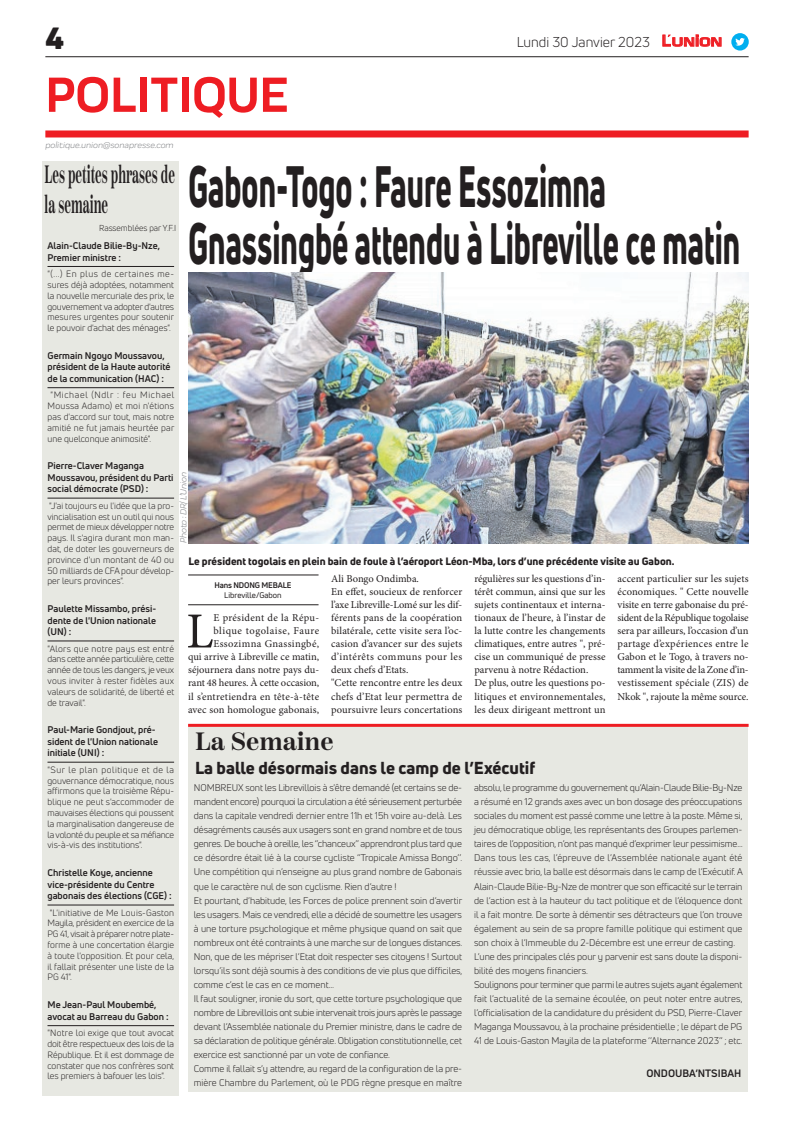
<style>
.page{position:relative;width:794px;height:1129px;background:#fff}
.page>*{position:absolute;margin:0;border:0;box-sizing:border-box;transform-origin:0 0}
.t1{font:800 57px/57px "Uni Neue";color:#231f20;scale:.54 1}
.t2{font:700 51px "Praktika";color:#ee1d23}
.t3{font:50.5px "Minion Pro";color:#231f20}
.t4{font:900 30px "Uni Neue";color:#231f20}
.t5{font:600 25px/30px "Scotch Deck";color:#231f20;scale:.5 1}
.t6{font:600 25px "Scotch Deck";color:#231f20}
.t7{font:800 17px "Uni Neue";color:#231f20}
.t8{font:14px "Uni Neue";color:#231f20}
.t9{font:10.5px/13px "Minion Pro";letter-spacing:.005em;color:#231f20}
.t10{font:800 10.5px "Uni Neue";color:#231f20}
.t11{font:700 10.5px "Uni Neue";color:#231f20}
.t12{font:9.5px/14px "Uni Neue";letter-spacing:-.005em;color:#231f20}
.t13{font:700 9.5px/11.4px "Uni Neue";color:#231f20}
.t14{font:9px/10.8px "Uni Neue";color:#231f20;text-align:justify}
.t15{font:italic 9px "Praktika";color:#818386}
.t16{font:8.5px "Uni Neue";color:#231f20}
.t17{font:8px "Uni Neue";color:#231f20}
.t18{font:700 8px "Uni Neue";letter-spacing:-.02em;color:#231f20}
.s1{font-family:"Eurostile";font-weight:600;font-size:14.9px;color:#ee1d23}
.s2{font-family:"Eurostile";font-weight:600;font-size:11.4px;color:#ee1d23}
</style>
<div class="page">
<hr style="left:45px;top:56px;width:703px;height:1px;background:#231f20">
<div style="left:45px;top:130px;width:703px;height:7px;background:#ee1d23"></div>
<svg style="left:662px;top:34px;width:60px;height:13px"></svg>
<div style="left:731px;top:33px;width:17px;height:18px;background:#00aeef;border-radius:50%"></div>
<svg style="left:735px;top:38px;width:10px;height:8px"></svg>
<div style="left:42px;top:161px;width:137px;height:934px;background:#e7e8e2"></div>
<hr style="left:47px;top:266px;width:127px;height:1px;background:#231f20">
<hr style="left:47px;top:387px;width:127px;height:1px;background:#231f20">
<hr style="left:47px;top:498px;width:127px;height:1px;background:#231f20">
<hr style="left:47px;top:640px;width:127px;height:1px;background:#231f20">
<hr style="left:47px;top:761px;width:127px;height:1px;background:#231f20">
<hr style="left:47px;top:904px;width:127px;height:1px;background:#231f20">
<hr style="left:47px;top:1025px;width:127px;height:1px;background:#231f20">
<div style="left:188px;top:725px;width:560px;height:366px;background:#e7e8e2"></div>
<hr style="left:188px;top:723px;width:560px;height:3px;background:#ee1d23">
<hr style="left:188px;top:604px;width:130px;height:1px;background:#231f20">
<hr style="left:188px;top:574px;width:130px;height:1px;background:#231f20">
<img style="left:189px;top:273px;width:559px;height:270px">
<h3 class="t4" style="left:45px;top:17px;width:20px">4</h3>
<h2 class="t2" style="left:45px;top:54px;width:245px">POLITIQUE</h2>
<p class="t15" style="left:45px;top:139px;width:130px">politique.union@sonapresse.com</p>
<h3 class="t8" style="left:516px;top:33px;width:207px">Lundi 30 Janvier 2023 <span class="s1">L</span><span class="s2">UNION</span></h3>
<h1 class="t1" style="left:188px;top:157px;width:1024px">Gabon-Togo : Faure Essozimna<br>Gnassingbé attendu à Libreville ce matin</h1>
<h3 class="t5" style="left:45px;top:160px;width:262px">Les petites phrases de la semaine</h3>
<p class="t16" style="left:99px;top:223px;width:79px">Rassemblées par Y.F.I</p>
<p class="t13" style="left:47px;top:240px;width:114px">Alain-Claude Bilie-By-Nze,<br>Premier ministre :</p>
<p class="t14" style="left:47px;top:268px;width:128px">"(...) En plus de certaines me&shy;sures déjà adoptées, notamment la nouvelle mercuriale des prix, le gouvernement va adopter d'autres mesures urgentes pour soutenir le pouvoir d'achat des ménages".</p>
<p class="t13" style="left:47px;top:350px;width:124px">Germain Ngoyo Moussavou, président de la Haute autorité de la communication (HAC) :</p>
<p class="t14" style="left:47px;top:389px;width:128px;text-indent:3px">"Michael (Ndlr : feu Michael Moussa Adamo) et moi n'étions pas d'accord sur tout, mais notre amitié ne fut jamais heurtée par une quelconque animosité".</p>
<p class="t13" style="left:47px;top:460px;width:127px">Pierre-Claver Maganga<br>Moussavou, président du Parti social démocrate (PSD) :</p>
<p class="t14" style="left:47px;top:500px;width:128px">"J'ai toujours eu l'idée que la pro&shy;vincialisation est un outil qui nous permet de mieux développer notre pays. Il s'agira durant mon man&shy;dat, de doter les gouverneurs de province d'un montant de 40 ou 50 milliards de CFA pour dévelop&shy;per leurs provinces".</p>
<p class="t13" style="left:47px;top:603px;width:110px;text-align:justify">Paulette Missambo, prési&shy;dente de l'Union nationale (UN) :</p>
<p class="t14" style="left:47px;top:642px;width:128px">"Alors que notre pays est entré dans cette année particulière, cette année de tous les dangers, je veux vous inviter à rester fidèles aux valeurs de solidarité, de liberté et de travail".</p>
<p class="t13" style="left:47px;top:724px;width:112px">Paul-Marie Gondjout, pré&shy;sident de l'Union nationale initiale (UNI) :</p>
<p class="t14" style="left:47px;top:764px;width:128px">"Sur le plan politique et de la gouvernance démocratique, nous affirmons que la troisième Répu&shy;blique ne peut s'accommoder de mauvaises élections qui poussent la marginalisation dangereuse de la volonté du peuple et sa méfiance vis-à-vis des institutions".</p>
<p class="t13" style="left:47px;top:866px;width:126px">Christelle Koye, ancienne vice-présidente du Centre gabonais des élections (CGE) :</p>
<p class="t14" style="left:47px;top:906px;width:128px">"L'initiative de Me Louis-Gaston Mayila, président en exercice de la PG 41, visait à préparer notre plate&shy;forme à une concertation élargie à toute l'opposition. Et pour cela, il fallait présenter une liste de la PG 41".</p>
<p class="t13" style="left:47px;top:998px;width:123px">Me Jean-Paul Moubembé, avocat au Barreau du Gabon :</p>
<p class="t14" style="left:47px;top:1027px;width:128px">"Notre loi exige que tout avocat doit être respectueux des lois de la République. Et il est dommage de constater que nos confrères sont les premiers à bafouer les lois".</p>
<p class="t15" style="left:177px;top:543px;width:73px;rotate:-90deg">Photo : DR/ L’Union</p>
<p class="t10" style="left:189px;top:554px;width:487px">Le président togolais en plein bain de foule à l’aéroport Léon-Mba, lors d’une précédente visite au Gabon.</p>
<p class="t9" style="left:331px;top:572px;width:133px">Ali Bongo Ondimba.<br>En effet, soucieux de renforcer l’axe Libreville-Lomé sur les dif&shy;férents pans de la coopération bilatérale, cette visite sera l’oc&shy;casion d’avancer sur des sujets d’intérêts communs pour les deux chefs d’Etats.<br>"Cette rencontre entre les deux chefs d’Etat leur permettra de poursuivre leurs concertations</p>
<p class="t9" style="left:474px;top:572px;width:133px">régulières sur les questions d’in&shy;térêt commun, ainsi que sur les sujets continentaux et interna&shy;tionaux de l’heure, à l’instar de la lutte contre les changements climatiques, entre autres ", pré&shy;cise un communiqué de presse parvenu à notre Rédaction.<br>De plus, outre les questions po&shy;litiques et environnementales, les deux dirigeant mettront un</p>
<p class="t9" style="left:617px;top:572px;width:133px;text-align:justify">accent particulier sur les sujets économiques. " Cette nouvelle visite en terre gabonaise du pré&shy;sident de la République togolaise sera par ailleurs, l’occasion d’un partage d’expériences entre le Gabon et le Togo, à travers no&shy;tamment la visite de la Zone d’in&shy;vestissement spéciale (ZIS) de Nkok ", rajoute la même source.</p>
<p class="t18" style="left:214px;top:580px;width:78px">Hans NDONG MEBALE</p>
<p class="t17" style="left:224px;top:590px;width:59px">Libreville/Gabon</p>
<p class="t9" style="left:188px;top:611px;width:133px;text-align:right">E président de la Répu&shy;blique togolaise, Faure<br>Essozimna Gnassingbé,<br>qui arrive à Libreville ce matin, séjournera dans notre pays du&shy;rant 48 heures. À cette occasion, il s’entretiendra en tête-à-tête avec son homologue gabonais,</p>
<h3 class="t3" style="left:186px;top:597px;width:29px">L</h3>
<h3 class="t6" style="left:195px;top:727px;width:140px">La Semaine</h3>
<h3 class="t7" style="left:195px;top:756px;width:342px">La balle désormais dans le camp de l’Exécutif</h3>
<p class="t12" style="left:194px;top:780px;width:270px">NOMBREUX sont les Librevillois à s'être demandé (et certains se de&shy;mandent encore) pourquoi la circulation a été sérieusement perturbée dans la capitale vendredi dernier entre 11h et 15h voire au-delà. Les désagréments causés aux usagers sont en grand nombre et de tous genres. De bouche à oreille, les ‘’chanceux’’ apprendront plus tard que ce désordre était lié à la course cycliste ‘’Tropicale Amissa Bongo’’.<br>Une compétition qui n’enseigne au plus grand nombre de Gabonais que le caractère nul de son cyclisme. Rien d’autre !<br>Et pourtant, d’habitude, les Forces de police prennent soin d’avertir les usagers. Mais ce vendredi, elle a décidé de soumettre les usagers à une torture psychologique et même physique quand on sait que nombreux ont été contraints à une marche sur de longues distances.<br>Non, que de les mépriser l’Etat doit respecter ses citoyens ! Surtout lorsqu’ils sont déjà soumis à des conditions de vie plus que difficiles, comme c’est le cas en ce moment…<br>Il faut souligner, ironie du sort, que cette torture psychologique que nombre de Librevillois ont subie intervenait trois jours après le passage devant l’Assemblée nationale du Premier ministre, dans le cadre de sa déclaration de politique générale. Obligation constitutionnelle, cet exercice est sanctionné par un vote de confiance.<br>Comme il fallait s’y attendre, au regard de la configuration de la pre&shy;mière Chambre du Parlement, où le PDG règne presque en maître</p>
<p class="t12" style="left:474px;top:780px;width:270px">absolu, le programme du gouvernement qu’Alain-Claude Bilie-By-Nze a résumé en 12 grands axes avec un bon dosage des préoccupations sociales du moment est passé comme une lettre à la poste. Même si, jeu démocratique oblige, les représentants des Groupes parlemen&shy;taires de l’opposition, n’ont pas manqué d’exprimer leur pessimisme… Dans tous les cas, l’épreuve de l’Assemblée nationale ayant été réussie avec brio, la balle est désormais dans le camp de l’Exécutif. A Alain-Claude Bilie-By-Nze de montrer que son efficacité sur le terrain de l’action est à la hauteur du tact politique et de l’éloquence dont il a fait montre. De sorte à démentir ses détracteurs que l’on trouve également au sein de sa propre famille politique qui estiment que son choix à l’Immeuble du 2-Décembre est une erreur de casting.<br>L’une des principales clés pour y parvenir est sans doute la disponi&shy;bilité des moyens financiers.<br>Soulignons pour terminer que parmi le autres sujets ayant également fait l’actualité de la semaine écoulée, on peut noter entre autres, l’officialisation de la candidature du président du PSD, Pierre-Claver Maganga Moussavou, à la prochaine présidentielle ; le départ de PG 41 de Louis-Gaston Mayila de la plateforme ‘’Alternance 2023’’ ; etc.</p>
<p class="t11" style="left:646px;top:1066px;width:96px">ONDOUBA’NTSIBAH</p>
</div>
